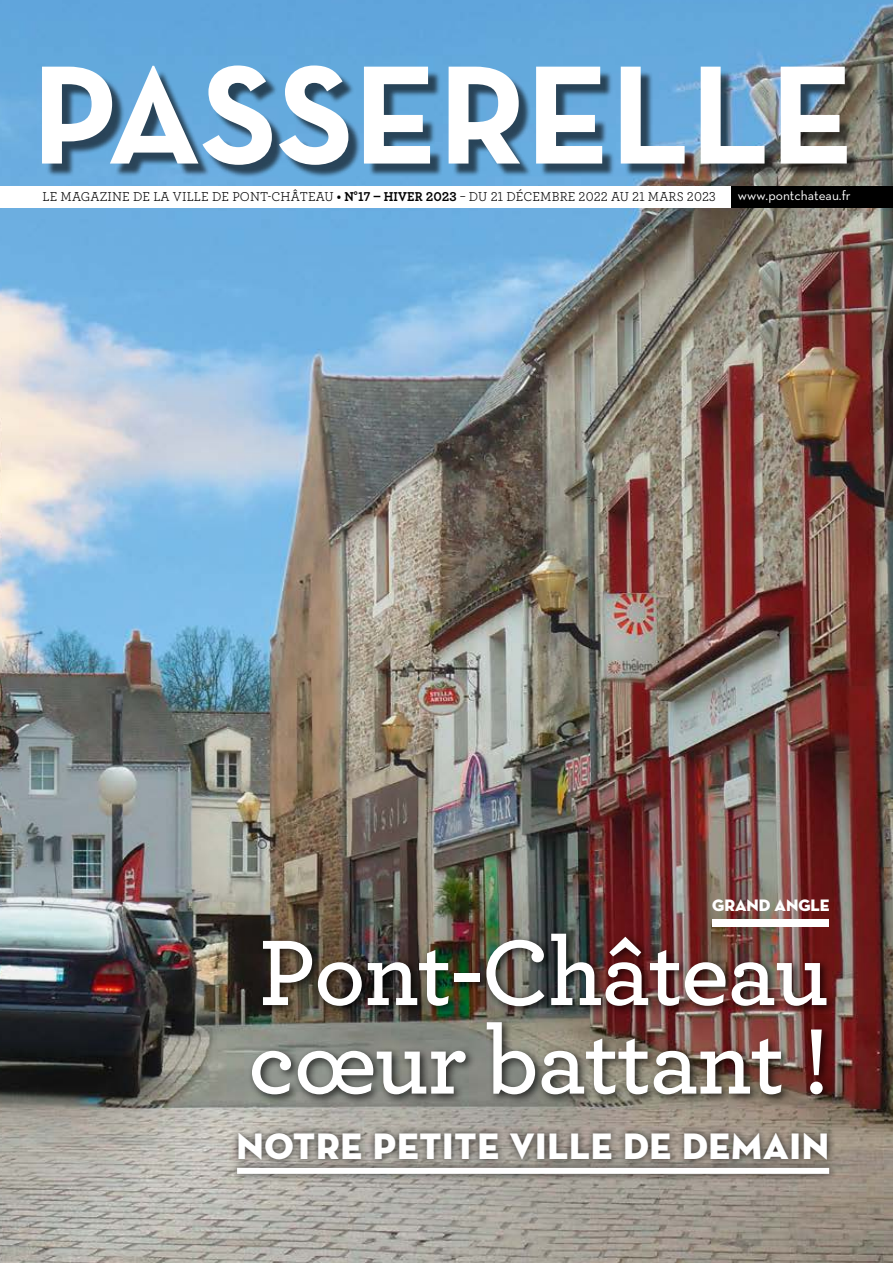
<style>
.page{position:relative;width:893px;height:1263px;background:#fff}
.page>*{position:absolute;margin:0;border:0;box-sizing:border-box;transform-origin:0 0}
.t1{font:700 142.5px "Neutra Text";color:#fff}
.t2{font:600 97.5px/88.5px "Archer Pro";letter-spacing:-.015em;color:#fff}
.t3{font:37.5px "Neutra Disp Titling";letter-spacing:.02em;color:#fff}
.t4{font:16.8px "Neutra Disp Titling";color:#fff}
.t5{font:13.5px "Archer Pro";letter-spacing:.01em;color:#000;scale:.95 1}
.t6{font:13.5px "Neutra Text";color:#fff}
.s1{font-weight:700}
</style>
<div class="page">
<img style="left:0;top:0;width:893px;height:1263px">
<div style="left:0;top:186px;width:893px;height:21px;background:#fff"></div>
<div style="left:731px;top:186px;width:162px;height:21px;background:#000"></div>
<div style="left:46px;top:70px;width:814px;height:108px;background:#000;opacity:.6"></div>
<div style="left:712px;top:919px;width:117px;height:8px;background:#fff"></div>
<div style="left:247px;top:928px;width:590px;height:177px;background:#000;opacity:.75"></div>
<div style="left:229px;top:1125px;width:608px;height:57px;background:#000;opacity:.75"></div>
<div style="left:237px;top:1168px;width:592px;height:6px;background:#fff"></div>
<h1 class="t1" style="left:32px;top:26px;width:825px">PASSERELLE</h1>
<p class="t5" style="left:43px;top:187px;width:710px">LE MAGAZINE DE LA VILLE DE PONT-CHÂTEAU <span class="s1">• N°17 – HIVER 2023</span> – DU 21 DÉCEMBRE 2022 AU 21 MARS 2023</p>
<p class="t6" style="left:738px;top:187px;width:114px">www.pontchateau.fr</p>
<p class="t4" style="left:712px;top:894px;width:119px">GRAND ANGLE</p>
<h2 class="t2" style="left:248px;top:923px;width:583px">Pont-Château cœur battant !</h2>
<h3 class="t3" style="left:236px;top:1123px;width:594px">NOTRE PETITE VILLE DE DEMAIN</h3>
</div>
